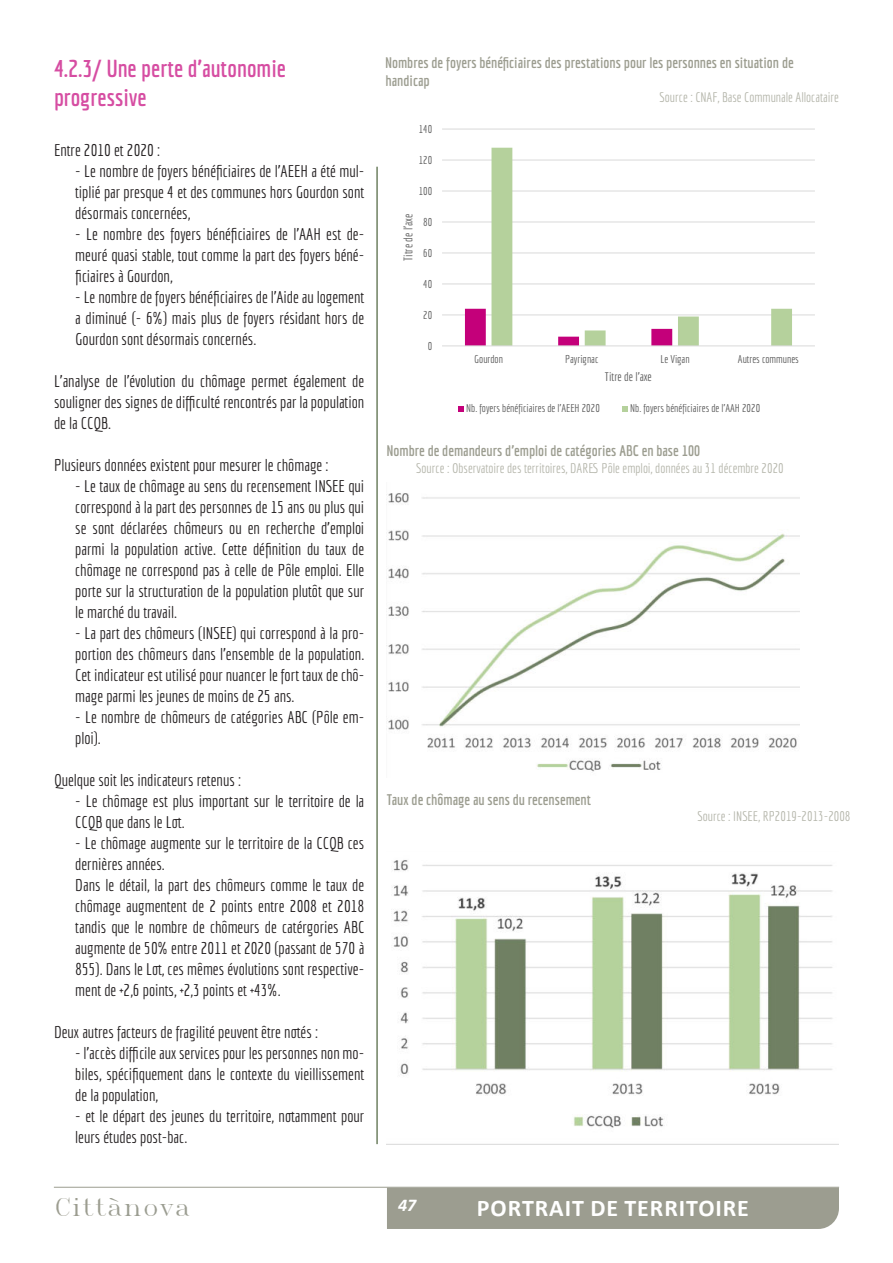
<style>
.page{position:relative;width:893px;height:1263px;background:#fff}
.page>*{position:absolute;margin:0;border:0;box-sizing:border-box;transform-origin:0 0}
.t1{font:700 24px/28.8px "Economica";color:#d64da2}
.t2{font:700 24px "Calibri";letter-spacing:.04em;color:#fff}
.t3{font:24px "Roman T";letter-spacing:-.01em;color:#9b9d91}
.t4{font:italic 700 18px "Calibri";color:#fff}
.t5{font:16.5px/21px "Economica";color:#231f20;text-align:justify}
.t6{font:700 15px/18px "Economica";color:#9c9d90}
.t7{font:13.5px "Economica";color:#b5b6ab}
.t8{font:12.15px "Economica";letter-spacing:-.005em;color:#595959}
.t9{font:10.95px "Economica";color:#595959}
.s1{color:#9c9d90}
</style>
<div class="page">
<div style="left:387px;top:1188px;width:452px;height:41px;background:#9c9d90"></div>
<hr style="left:54px;top:1187px;width:785px;height:1px;background:#9c9d90">
<hr style="left:376px;top:167px;width:2px;height:977px;background:#6f8162">
<hr style="left:442px;top:314px;width:373px;height:1px;background:#d9d9d9">
<hr style="left:442px;top:283px;width:373px;height:1px;background:#d9d9d9">
<hr style="left:442px;top:252px;width:373px;height:1px;background:#d9d9d9">
<hr style="left:442px;top:222px;width:373px;height:1px;background:#d9d9d9">
<hr style="left:442px;top:191px;width:373px;height:1px;background:#d9d9d9">
<hr style="left:442px;top:160px;width:373px;height:1px;background:#d9d9d9">
<hr style="left:442px;top:129px;width:373px;height:1px;background:#d9d9d9">
<svg style="left:465px;top:309px;width:26px;height:36px"></svg>
<svg style="left:491px;top:148px;width:301px;height:197px"></svg>
<hr style="left:442px;top:345px;width:373px;height:1px;background:#d9d9d9">
<svg style="left:458px;top:406px;width:6px;height:5px"></svg>
<svg style="left:622px;top:406px;width:6px;height:5px"></svg>
<img style="left:393px;top:860px;width:440px;height:268px">
<img style="left:387px;top:493px;width:412px;height:279px">
<h1 class="t1" style="left:54px;top:54px;width:233px">4.2.3/ Une perte d’autonomie progressive</h1>
<p class="t5" style="left:54px;top:140px;width:108px">Entre 2010 et 2020 :</p>
<p class="t5" style="left:75px;top:161px;width:291px">- Le nombre de foyers bénéficiaires de l’AEEH a été mul&shy;tiplié par presque 4 et des communes hors Gourdon sont désormais concernées,</p>
<p class="t5" style="left:75px;top:224px;width:291px">- Le nombre des foyers bénéficiaires de l’AAH est de&shy;meuré quasi stable, tout comme la part des foyers béné&shy;ficiaires à Gourdon,</p>
<p class="t5" style="left:75px;top:287px;width:291px">- Le nombre de foyers bénéficiaires de l’Aide au logement a diminué (- 6%) mais plus de foyers résidant hors de Gourdon sont désormais concernés.</p>
<p class="t5" style="left:54px;top:371px;width:312px">L’analyse de l’évolution du chômage permet également de souligner des signes de difficulté rencontrés par la population de la CCQB.</p>
<p class="t5" style="left:54px;top:455px;width:276px">Plusieurs données existent pour mesurer le chômage :</p>
<p class="t5" style="left:75px;top:476px;width:291px">- Le taux de chômage au sens du recensement INSEE qui correspond à la part des personnes de 15 ans ou plus qui se sont déclarées chômeurs ou en recherche d’emploi parmi la population active. Cette définition du taux de chômage ne correspond pas à celle de Pôle emploi. Elle porte sur la structuration de la population plutôt que sur le marché du travail.</p>
<p class="t5" style="left:75px;top:623px;width:291px">- La part des chômeurs (INSEE) qui correspond à la pro&shy;portion des chômeurs dans l’ensemble de la population.<br>Cet indicateur est utilisé pour nuancer le fort taux de chô&shy;mage parmi les jeunes de moins de 25 ans.</p>
<p class="t5" style="left:75px;top:707px;width:291px">- Le nombre de chômeurs de catégories ABC (Pôle em&shy;ploi).</p>
<p class="t5" style="left:54px;top:770px;width:188px">Quelque soit les indicateurs retenus :</p>
<p class="t5" style="left:75px;top:791px;width:291px">- Le chômage est plus important sur le territoire de la<br>CCQB que dans le Lot.</p>
<p class="t5" style="left:75px;top:833px;width:291px;text-align:left">- Le chômage augmente sur le territoire de la CCQB ces dernières années.<br>Dans le détail, la part des chômeurs comme le taux de chômage augmentent de 2 points entre 2008 et 2018 tandis que le nombre de chômeurs de catérgories ABC augmente de 50% entre 2011 et 2020 (passant de 570 à 855). Dans le Lot, ces mêmes évolutions sont respective&shy;ment de +2,6 points, +2,3 points et +43%.</p>
<p class="t5" style="left:54px;top:1022px;width:266px">Deux autres facteurs de fragilité peuvent être notés :</p>
<p class="t5" style="left:75px;top:1043px;width:291px">- l’accès difficile aux services pour les personnes non mo&shy;biles, spécifiquement dans le contexte du vieillissement de la population,</p>
<p class="t5" style="left:75px;top:1106px;width:291px">- et le départ des jeunes du territoire, notamment pour leurs études post-bac.</p>
<p class="t6" style="left:386px;top:54px;width:410px">Nombres de foyers bénéficiaires des prestations pour les personnes en situation de handicap</p>
<p class="t7" style="left:660px;top:90px;width:181px">Source : CNAF, Base Communale Allocataire</p>
<p class="t9" style="left:419px;top:123px;width:15px">140</p>
<p class="t9" style="left:419px;top:154px;width:15px">120</p>
<p class="t9" style="left:419px;top:185px;width:15px">100</p>
<p class="t8" style="left:401px;top:261px;width:49px;rotate:-90deg">Titre de l'axe</p>
<p class="t9" style="left:423px;top:216px;width:11px">80</p>
<p class="t9" style="left:423px;top:246px;width:11px">60</p>
<p class="t9" style="left:423px;top:277px;width:11px">40</p>
<p class="t9" style="left:423px;top:308px;width:11px">20</p>
<p class="t9" style="left:428px;top:339px;width:6px">0</p>
<p class="t9" style="left:474px;top:355px;width:30px">Gourdon</p>
<p class="t9" style="left:565px;top:355px;width:35px">Payrignac</p>
<p class="t9" style="left:660px;top:353px;width:31px">Le Vigan</p>
<p class="t9" style="left:738px;top:353px;width:63px">Autres communes</p>
<p class="t8" style="left:605px;top:370px;width:49px">Titre de l'axe</p>
<p class="t9" style="left:466px;top:402px;width:135px">Nb. foyers bénéficiaires de l'AEEH 2020</p>
<p class="t9" style="left:630px;top:402px;width:131px">Nb. foyers bénéficiaires de l'AAH 2020</p>
<p class="t6" style="left:387px;top:442px;width:315px">Nombre de demandeurs d’emploi de catégories ABC en base 100</p>
<p class="t7" style="left:416px;top:460px;width:369px">Source : Observatoire des territoires, DARES Pôle emploi, données au 31 décembre 2020</p>
<p class="t6" style="left:387px;top:791px;width:206px">Taux de chômage au sens du recensement</p>
<p class="t7" style="left:698px;top:809px;width:154px">Source : INSEE, RP2019-2013-2008</p>
<h1 class="t3" style="left:54px;top:1193px;width:139px"><span class="s1">Citt</span>ànova</h1>
<h1 class="t2" style="left:477px;top:1193px;width:274px">PORTRAIT DE TERRITOIRE</h1>
<p class="t4" style="left:398px;top:1199px;width:20px">47</p>
</div>
